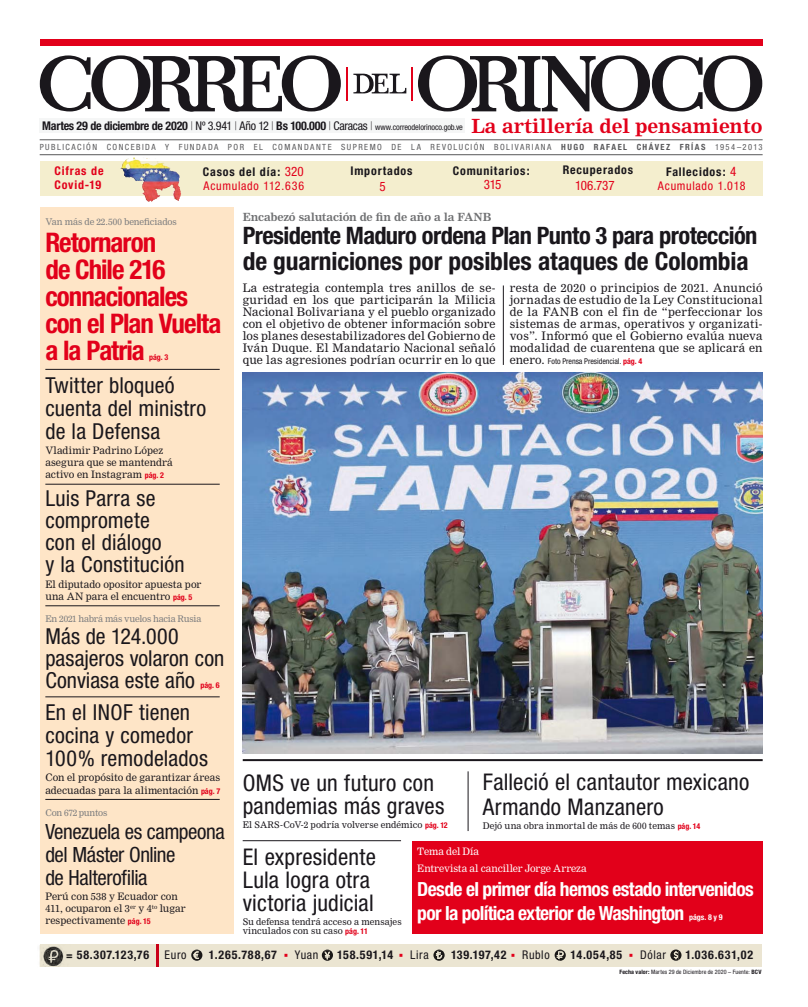
<style>
.page{position:relative;width:808px;height:1007px;background:#fff}
.page>*{position:absolute;margin:0;border:0;box-sizing:border-box;transform-origin:0 0}
.t1{font:700 condensed 27px/27px "Helvetica Neue";letter-spacing:-.035em;color:#e2001a}
.t2{font:700 condensed 25px "Helvetica Neue";letter-spacing:-.005em;color:#1a171c}
.t3{font:700 condensed 24px "Helvetica Neue";letter-spacing:-.02em;color:#1a171c}
.t4{font:condensed 23px/23px "Helvetica Neue";letter-spacing:.01em;color:#1a171c}
.t5{font:condensed 22px/22px "Helvetica Neue";letter-spacing:.01em;color:#1a171c}
.t6{font:condensed 21px/23px "Helvetica Neue";letter-spacing:-.02em;color:#1a171c}
.t7{font:700 condensed 19.5px/24px "Helvetica Neue";letter-spacing:-.03em;color:#fff}
.t8{font:700 19.1px "Nimrod MT Std";letter-spacing:-.005em;color:#e2001a}
.t9{font:condensed 13px "Helvetica Neue";letter-spacing:-.01em;color:#e2001a}
.t10{font:700 condensed 12px "Helvetica Neue";letter-spacing:.07em;color:#1a171c}
.t11{font:700 condensed 12px "Helvetica Neue";letter-spacing:-.025em;color:#1a171c}
.t12{font:condensed 12px/14.1px "Helvetica Neue";letter-spacing:.06em;color:#e2001a}
.t13{font:condensed 12px "Helvetica Neue";letter-spacing:.05em;color:#1a171c}
.t14{font:700 condensed 12px/14px "Helvetica Neue";letter-spacing:.07em;color:#e2001a}
.t15{font:11.5px/12px "Nimrod MT Std";letter-spacing:.02em;color:#1a171c;text-align:justify}
.t16{font:700 11px "Nimrod MT Std";letter-spacing:-.015em;color:#6f7072}
.t17{font:10px/12.2px "Nimrod MT Std";letter-spacing:.005em;color:#1a171c}
.t18{font:10px/17px "Nimrod MT Std";letter-spacing:-.01em;color:#fff}
.t19{font:9px/9px "Nimrod MT Std";letter-spacing:.01em;color:#1a171c}
.t20{font:9px "Nimrod MT Std";letter-spacing:-.015em;color:#7b7c7e}
.t21{font:condensed 8.5px "Helvetica Neue";letter-spacing:.17em;color:#58585a}
.t22{font:condensed 8px "Helvetica Neue";letter-spacing:-.005em;color:#1a171c}
.t23{font:700 condensed 8px "Helvetica Neue";letter-spacing:-.005em;color:#e2001a}
.t24{font:700 condensed 8px "Helvetica Neue";color:#fff}
.t25{font:condensed 6px "Helvetica Neue";letter-spacing:.02em;color:#1a171c}
.s1{font-weight:100}
.s2{font-weight:400}
.s3{font-weight:400;font-size:8.2px}
.s4{font-weight:700}
.s5{font-weight:700;color:#1a171c}
.s6{font-size:13px}
.s7{font-weight:400;font-size:13px;color:#e2001a}
.s8{font-family:"Helvetica Neue";font-weight:700;font-stretch:condensed;font-size:8px;color:#e2001a}
.s9{font-family:"Nimrod MT Std";font-stretch:normal;font-size:11.5px}
.s10{font-weight:700;color:#e2001a}
.s11{font-size:11px}
</style>
<div class="page">
<div style="left:40px;top:119px;width:425px;height:14px;background:#f5f6f6"></div>
<div style="left:40px;top:40px;width:722px;height:6px;background:#e2001a"></div>
<svg style="left:418px;top:55px;width:344px;height:57px"></svg>
<svg style="left:40px;top:55px;width:301px;height:57px"></svg>
<svg style="left:353px;top:73px;width:53px;height:21px"></svg>
<hr style="left:347px;top:67px;width:1px;height:34px;background:#e2001a">
<hr style="left:411px;top:67px;width:2px;height:34px;background:#e2001a">
<hr style="left:40px;top:154px;width:723px;height:1px;background:#58585a">
<hr style="left:40px;top:139px;width:723px;height:1px;background:#58585a">
<div style="left:40px;top:944px;width:722px;height:23px;background:#ebe5d2"></div>
<hr style="left:157px;top:944px;width:2px;height:23px;background:#c90019">
<img style="left:39px;top:945px;width:25px;height:21px">
<svg style="left:191px;top:949px;width:11px;height:11px"></svg>
<svg style="left:322px;top:949px;width:11px;height:11px"></svg>
<svg style="left:433px;top:949px;width:12px;height:11px"></svg>
<svg style="left:555px;top:949px;width:11px;height:11px"></svg>
<svg style="left:670px;top:949px;width:11px;height:11px"></svg>
<div style="left:40px;top:161px;width:723px;height:34px;background:#f4eece"></div>
<img style="left:121px;top:157px;width:21px;height:24px">
<hr style="left:243px;top:840px;width:158px;height:1px;background:#1a171c">
<hr style="left:503px;top:285px;width:1px;height:80px;background:#1a171c">
<div style="left:40px;top:207px;width:194px;height:726px;background:#fee5c7"></div>
<hr style="left:45px;top:369px;width:175px;height:1px;background:#1a171c">
<hr style="left:45px;top:484px;width:175px;height:1px;background:#1a171c">
<hr style="left:45px;top:605px;width:175px;height:1px;background:#1a171c">
<hr style="left:45px;top:696px;width:175px;height:1px;background:#1a171c">
<hr style="left:45px;top:799px;width:175px;height:1px;background:#1a171c">
<hr style="left:468px;top:771px;width:1px;height:59px;background:#1a171c">
<hr style="left:243px;top:759px;width:520px;height:2px;background:#1a171c">
<img style="left:243px;top:373px;width:520px;height:380px">
<div style="left:412px;top:841px;width:351px;height:92px;background:#e2001a"></div>
<p class="t11" style="left:42px;top:122px;width:422px">Martes 29 de diciembre de 2020 <span class="s1">|</span> <span class="s2">Nº 3.941</span> <span class="s1">|</span> <span class="s2">Año 12</span> <span class="s1">|</span> Bs 100.000 <span class="s1">|</span> <span class="s2">Caracas</span> <span class="s1">|</span> <span class="s3">www.correodelorinoco.gob.ve</span></p>
<h3 class="t8" style="left:471px;top:117px;width:293px">La artillería del pensamiento</h3>
<p class="t21" style="left:40px;top:144px;width:724px">PUBLICACIÓN CONCEBIDA Y FUNDADA POR EL COMANDANTE SUPREMO DE LA REVOLUCIÓN BOLIVARIANA <span class="s4">HUGO RAFAEL CHÁVEZ FRÍAS</span> 1954–2013</p>
<p class="t10" style="left:563px;top:166px;width:72px">Recuperados</p>
<p class="t9" style="left:575px;top:181px;width:41px">106.737</p>
<p class="t14" style="left:54px;top:165px;width:51px">Cifras de<br>Covid-19</p>
<p class="t12" style="left:203px;top:166px;width:103px"><span class="s5">Casos del día:</span> <span class="s6">320<br></span>Acumulado 112.636</p>
<p class="t10" style="left:350px;top:166px;width:64px">Importados</p>
<p class="t10" style="left:453px;top:166px;width:78px">Comunitarios:</p>
<p class="t10" style="left:666px;top:167px;width:72px">Fallecidos: <span class="s7">4</span></p>
<p class="t9" style="left:379px;top:181px;width:8px">5</p>
<p class="t9" style="left:484px;top:180px;width:19px">315</p>
<p class="t12" style="left:658px;top:180px;width:89px">Acumulado 1.018</p>
<p class="t20" style="left:45px;top:218px;width:133px">Van más de 22.500 beneficiados</p>
<h1 class="t1" style="left:45px;top:232px;width:178px">Retornaron<br>de Chile 216 connacionales con el Plan Vuelta a la Patria</h1>
<p class="t23" style="left:149px;top:355px;width:21px">pág. 3</p>
<h3 class="t5" style="left:45px;top:376px;width:162px;line-height:23px">Twitter bloqueó cuenta del ministro de la Defensa</h3>
<p class="t17" style="left:45px;top:444px;width:129px">Vladimir Padrino López asegura que se mantendrá activo en Instagram <span class="s8">pág. 2</span></p>
<h3 class="t5" style="left:45px;top:490px;width:141px">Luis Parra se compromete con el diálogo<br>y la Constitución</h3>
<p class="t17" style="left:45px;top:578px;width:158px">El diputado opositor apuesta por una AN para el encuentro <span class="s8">pág. 5</span></p>
<p class="t20" style="left:45px;top:614px;width:158px">En 2021 habrá más vuelos hacia Rusia</p>
<h3 class="t5" style="left:45px;top:627px;width:180px">Más de 124.000 pasajeros volaron con<br>Conviasa este año</h3>
<p class="t23" style="left:200px;top:682px;width:21px">pág. 6</p>
<h3 class="t5" style="left:45px;top:703px;width:164px;line-height:23px">En el INOF tienen cocina y comedor<br>100% remodelados</h3>
<p class="t17" style="left:45px;top:772px;width:176px">Con el propósito de garantizar áreas adecuadas para la alimentación <span class="s8">pág. 7</span></p>
<p class="t20" style="left:45px;top:808px;width:64px">Con 672 puntos</p>
<h3 class="t6" style="left:45px;top:822px;width:181px">Venezuela es campeona del Máster Online<br>de Halterofilia</h3>
<p class="t17" style="left:45px;top:890px;width:142px">Perú con 538 y Ecuador con<br>411, ocuparon el 3<sup>er</sup> y 4<sup>to</sup> lugar respectivamente <span class="s8">pág. 15</span></p>
<p class="t16" style="left:243px;top:212px;width:250px">Encabezó salutación de fin de año a la FANB</p>
<h3 class="t3" style="left:243px;top:227px;width:516px">Presidente Maduro ordena Plan Punto 3 para protección</h3>
<h2 class="t2" style="left:243px;top:252px;width:507px">de guarniciones por posibles ataques de Colombia</h2>
<p class="t15" style="left:243px;top:282px;width:254px">La estrategia contempla tres anillos de se&shy;guridad en los que participarán la Milicia Nacional Bolivariana y el pueblo organizado con el objetivo de obtener información sobre los planes desestabilizadores del Gobierno de Iván Duque. El Mandatario Nacional señaló que las agresiones podrían ocurrir en lo que</p>
<p class="t15" style="left:510px;top:282px;width:254px">resta de 2020 o principios de 2021. Anunció jornadas de estudio de la Ley Constitucional de la FANB con el fin de “perfeccionar los sistemas de armas, operativos y organizati&shy;vos”. Informó que el Gobierno evalúa nueva modalidad de cuarentena que se aplicará en</p>
<p class="t22" style="left:510px;top:358px;width:134px"><span class="s9">enero.</span> Foto Prensa Presidencial. <span class="s10">pág. 4</span></p>
<h3 class="t4" style="left:243px;top:773px;width:203px">OMS ve un futuro con pandemias más graves</h3>
<p class="t19" style="left:243px;top:820px;width:206px">El SARS-CoV-2 podría volverse endémico <span class="s8">pág. 12</span></p>
<h3 class="t4" style="left:483px;top:771px;width:268px;line-height:25px">Falleció el cantautor mexicano<br>Armando Manzanero</h3>
<p class="t19" style="left:483px;top:821px;width:219px">Dejó una obra inmortal de más de 600 temas <span class="s8">pág. 14</span></p>
<h3 class="t4" style="left:243px;top:847px;width:135px">El expresidente<br>Lula logra otra victoria judicial</h3>
<p class="t19" style="left:243px;top:917px;width:160px">Su defensa tendrá acceso a mensajes vinculados con su caso <span class="s8">pág. 11</span></p>
<p class="t18" style="left:417px;top:843px;width:171px">Tema del Día<br>Entrevista al canciller Jorge Arreza</p>
<h3 class="t7" style="left:417px;top:878px;width:338px">Desde el primer día hemos estado intervenidos por la política exterior de Washington</h3>
<p class="t24" style="left:689px;top:913px;width:35px">págs. 8 y 9</p>
<p class="t10" style="left:66px;top:950px;width:85px"><span class="s11">=</span> 58.307.123,76</p>
<p class="t13" style="left:165px;top:950px;width:23px">Euro</p>
<p class="t10" style="left:209px;top:950px;width:70px">1.265.788,67</p>
<p class="t13" style="left:295px;top:950px;width:25px">Yuan</p>
<p class="t10" style="left:337px;top:950px;width:57px">158.591,14</p>
<p class="t13" style="left:410px;top:950px;width:20px">Lira</p>
<p class="t10" style="left:451px;top:950px;width:57px">139.197,42</p>
<p class="t13" style="left:522px;top:950px;width:29px">Rublo</p>
<p class="t10" style="left:571px;top:950px;width:53px">14.054,85</p>
<p class="t13" style="left:640px;top:950px;width:27px">Dólar</p>
<p class="t10" style="left:685px;top:950px;width:69px">1.036.631,02</p>
<p class="t25" style="left:619px;top:969px;width:144px"><span class="s4">Fecha valor:</span> Martes 29 de Diciembre de 2020 – Fuente: <span class="s4">BCV</span></p>
</div>
